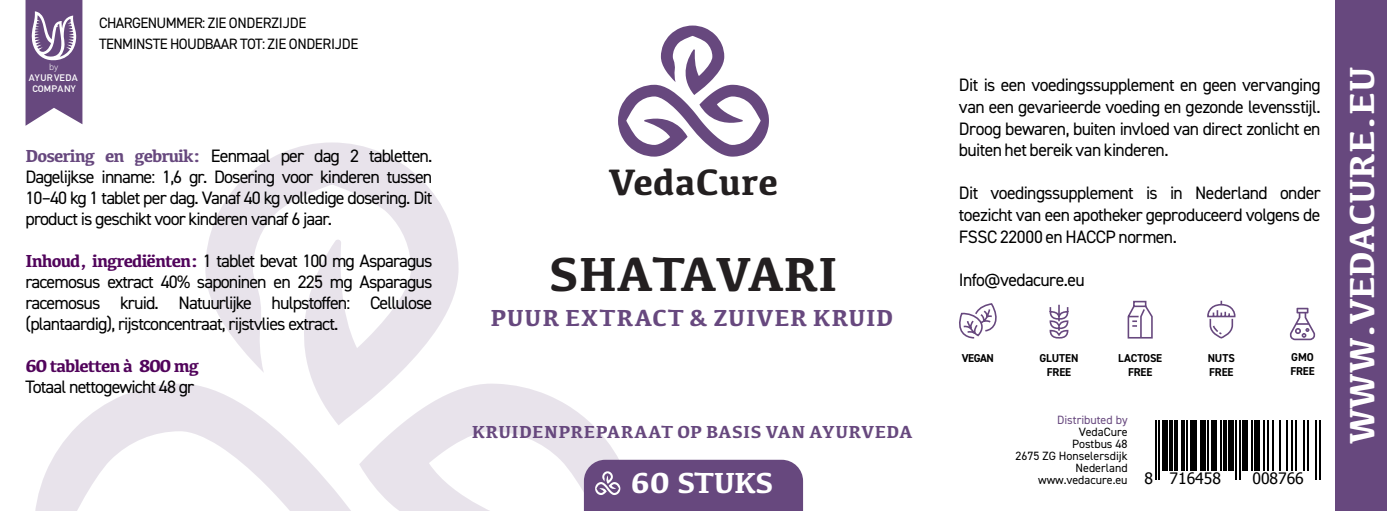
<style>
.page{position:relative;width:1387px;height:511px;background:#fff}
.page>*{position:absolute;margin:0;border:0;box-sizing:border-box;transform-origin:0 0}
.t1{font:700 49.5px "Kefa";color:#231f20}
.t2{font:700 38.1px "Kefa";color:#231f20}
.t3{font:700 36px "Kefa";color:#fff}
.t4{font:700 30px "Kefa";letter-spacing:-.015em;color:#fff}
.t5{font:700 24px "Kefa";letter-spacing:.04em;color:#67487e}
.t6{font:18px/21px "DIN2014";letter-spacing:-.05em;color:#000;text-align:justify}
.t7{font:700 18px "Kefa";letter-spacing:.025em;color:#67487e}
.t8{font:700 18px "Kefa";letter-spacing:-.05em;color:#51045b}
.t9{font:15.6px "Tahoma";color:#000}
.t10{font:15px "DIN2014";letter-spacing:-.04em;color:#000}
.t11{font:12px "DIN2014";color:#000}
.t12{font:12px "DIN2014";color:#67487e}
.platte_tekst_wit{font:700 11.4px "DIN2014";letter-spacing:-.01em;color:#000}
.t13{font:700 9.3px "DIN Alternate";color:#fff;scale:1.05 1}
.t14{font:300 9.3px "DI Nosaur";color:#fff;scale:1.05 1}
.s1{font-family:"Kefa";font-weight:700;color:#67487e}
.s2{font-family:"Kefa";font-weight:700;color:#51045b}
</style>
<div class="page">
<svg style="left:618px;top:26px;width:150px;height:130px"></svg>
<div style="left:1335px;top:0;width:51px;height:510px;background:#67487e"></div>
<svg style="left:959px;top:303px;width:38px;height:36px"></svg>
<svg style="left:1049px;top:304px;width:20px;height:35px"></svg>
<svg style="left:1127px;top:300px;width:26px;height:39px"></svg>
<svg style="left:1207px;top:300px;width:29px;height:39px"></svg>
<svg style="left:1289px;top:307px;width:26px;height:33px"></svg>
<svg style="left:35px;top:383px;width:584px;height:127px"></svg>
<svg style="left:205px;top:142px;width:253px;height:283px"></svg>
<div style="left:584px;top:459px;width:219px;height:51px;background:#67487e"></div>
<svg style="left:26px;top:0;width:56px;height:126px;background:#826995"></svg>
<svg style="left:1155px;top:420px;width:165px;height:60px"></svg>
<hr style="left:1154px;top:419px;width:2px;height:59px;background:#000">
<hr style="left:1158px;top:419px;width:2px;height:59px;background:#000">
<div style="left:1161px;top:419px;width:6px;height:51px;background:#000"></div>
<svg style="left:1168px;top:420px;width:4px;height:50px"></svg>
<hr style="left:1174px;top:419px;width:3px;height:51px;background:#000">
<hr style="left:1181px;top:419px;width:3px;height:51px;background:#000">
<hr style="left:1186px;top:419px;width:2px;height:51px;background:#000">
<div style="left:1189px;top:419px;width:7px;height:51px;background:#000"></div>
<div style="left:1200px;top:419px;width:5px;height:51px;background:#000"></div>
<hr style="left:1207px;top:419px;width:1px;height:51px;background:#000">
<div style="left:1210px;top:419px;width:5px;height:51px;background:#000"></div>
<hr style="left:1219px;top:419px;width:2px;height:51px;background:#000">
<svg style="left:1222px;top:420px;width:4px;height:50px"></svg>
<div style="left:1228px;top:419px;width:5px;height:51px;background:#000"></div>
<hr style="left:1235px;top:419px;width:1px;height:59px;background:#000">
<hr style="left:1238px;top:419px;width:2px;height:59px;background:#000">
<div style="left:1242px;top:419px;width:5px;height:51px;background:#000"></div>
<hr style="left:1250px;top:419px;width:2px;height:51px;background:#000">
<div style="left:1254px;top:419px;width:5px;height:51px;background:#000"></div>
<hr style="left:1262px;top:419px;width:2px;height:51px;background:#000">
<hr style="left:1266px;top:419px;width:2px;height:51px;background:#000">
<hr style="left:1271px;top:419px;width:2px;height:51px;background:#000">
<hr style="left:1278px;top:419px;width:2px;height:51px;background:#000">
<hr style="left:1285px;top:419px;width:2px;height:51px;background:#000">
<hr style="left:1290px;top:419px;width:2px;height:51px;background:#000">
<hr style="left:1294px;top:419px;width:2px;height:51px;background:#000">
<hr style="left:1303px;top:419px;width:1px;height:51px;background:#000">
<hr style="left:1306px;top:419px;width:2px;height:51px;background:#000">
<hr style="left:1315px;top:419px;width:2px;height:59px;background:#000">
<hr style="left:1318px;top:419px;width:2px;height:59px;background:#000">
<p class="t14" style="left:49px;top:60px;width:10px">by</p>
<p class="t13" style="left:33px;top:82px;width:43px">COMPANY</p>
<p class="t13" style="left:29px;top:71px;width:48px">AYURVEDA</p>
<p class="t10" style="left:99px;top:13px;width:209px">CHARGENUMMER: ZIE ONDERZIJDE</p>
<p class="t10" style="left:99px;top:34px;width:261px">TENMINSTE HOUDBAAR TOT: ZIE ONDERIJDE</p>
<p class="t6" style="left:26px;top:145px;width:408px"><span class="s1">Dosering en gebruik:</span> Eenmaal per dag 2 tabletten.<br>Dagelijkse inname: 1,6 gr. Dosering voor kinderen tussen 10–40 kg 1 tablet per dag. Vanaf 40 kg volledige dosering. Dit product is geschikt voor kinderen vanaf 6 jaar.</p>
<p class="t6" style="left:26px;top:250px;width:408px"><span class="s2">Inhoud, ingrediënten:</span> 1 tablet bevat 100 mg Asparagus racemosus extract 40% saponinen en 225 mg Asparagus racemosus kruid. Natuurlijke hulpstoffen: Cellulose (plantaardig), rijstconcentraat, rijstvlies extract.</p>
<p class="t8" style="left:26px;top:354px;width:175px">60 tabletten à 800 mg</p>
<p class="t6" style="left:26px;top:376px;width:170px">Totaal nettogewicht 48 gr</p>
<h2 class="t2" style="left:608px;top:156px;width:171px">VedaCure</h2>
<p class="t1" style="left:549px;top:240px;width:290px">SHATAVARI</p>
<p class="t5" style="left:490px;top:302px;width:404px">PUUR EXTRACT &amp; ZUIVER KRUID</p>
<p class="t7" style="left:472px;top:419px;width:442px">KRUIDENPREPARAAT OP BASIS VAN AYURVEDA</p>
<p class="t4" style="left:630px;top:462px;width:144px">60 STUKS</p>
<p class="t6" style="left:958px;top:74px;width:363px">Dit is een voedingssupplement en geen vervanging van een gevarieerde voeding en gezonde levensstijl.<br>Droog bewaren, buiten invloed van direct zonlicht en buiten het bereik van kinderen.</p>
<p class="t6" style="left:958px;top:182px;width:363px">Dit voedingssupplement is in Nederland onder toezicht van een apotheker geproduceerd volgens de FSSC 22000 en HACCP normen.</p>
<p class="t6" style="left:958px;top:269px;width:127px">Info@vedacure.eu</p>
<p class="platte_tekst_wit" style="left:961px;top:350px;width:34px">VEGAN</p>
<p class="platte_tekst_wit" style="left:1039px;top:350px;width:40px">GLUTEN</p>
<p class="platte_tekst_wit" style="left:1046px;top:364px;width:26px">FREE</p>
<p class="platte_tekst_wit" style="left:1117px;top:350px;width:46px">LACTOSE</p>
<p class="platte_tekst_wit" style="left:1127px;top:364px;width:26px">FREE</p>
<p class="platte_tekst_wit" style="left:1207px;top:350px;width:29px">NUTS</p>
<p class="platte_tekst_wit" style="left:1208px;top:363px;width:26px">FREE</p>
<p class="platte_tekst_wit" style="left:1291px;top:349px;width:24px">GMO</p>
<p class="platte_tekst_wit" style="left:1290px;top:363px;width:26px">FREE</p>
<p class="t12" style="left:1056px;top:412px;width:72px">Distributed by</p>
<p class="t11" style="left:1078px;top:424px;width:50px">VedaCure</p>
<p class="t11" style="left:1072px;top:436px;width:57px">Postbus 48</p>
<p class="t11" style="left:1015px;top:448px;width:114px">2675 ZG Honselersdijk</p>
<p class="t11" style="left:1075px;top:460px;width:54px">Nederland</p>
<p class="t11" style="left:1037px;top:472px;width:91px">www.vedacure.eu</p>
<p class="t9" style="left:1144px;top:467px;width:78px">8 716458</p>
<p class="t9" style="left:1252px;top:467px;width:53px">008766</p>
<p class="t3" style="left:1337px;top:443px;width:378px;rotate:-90deg">WWW.VEDACURE.EU</p>
</div>
